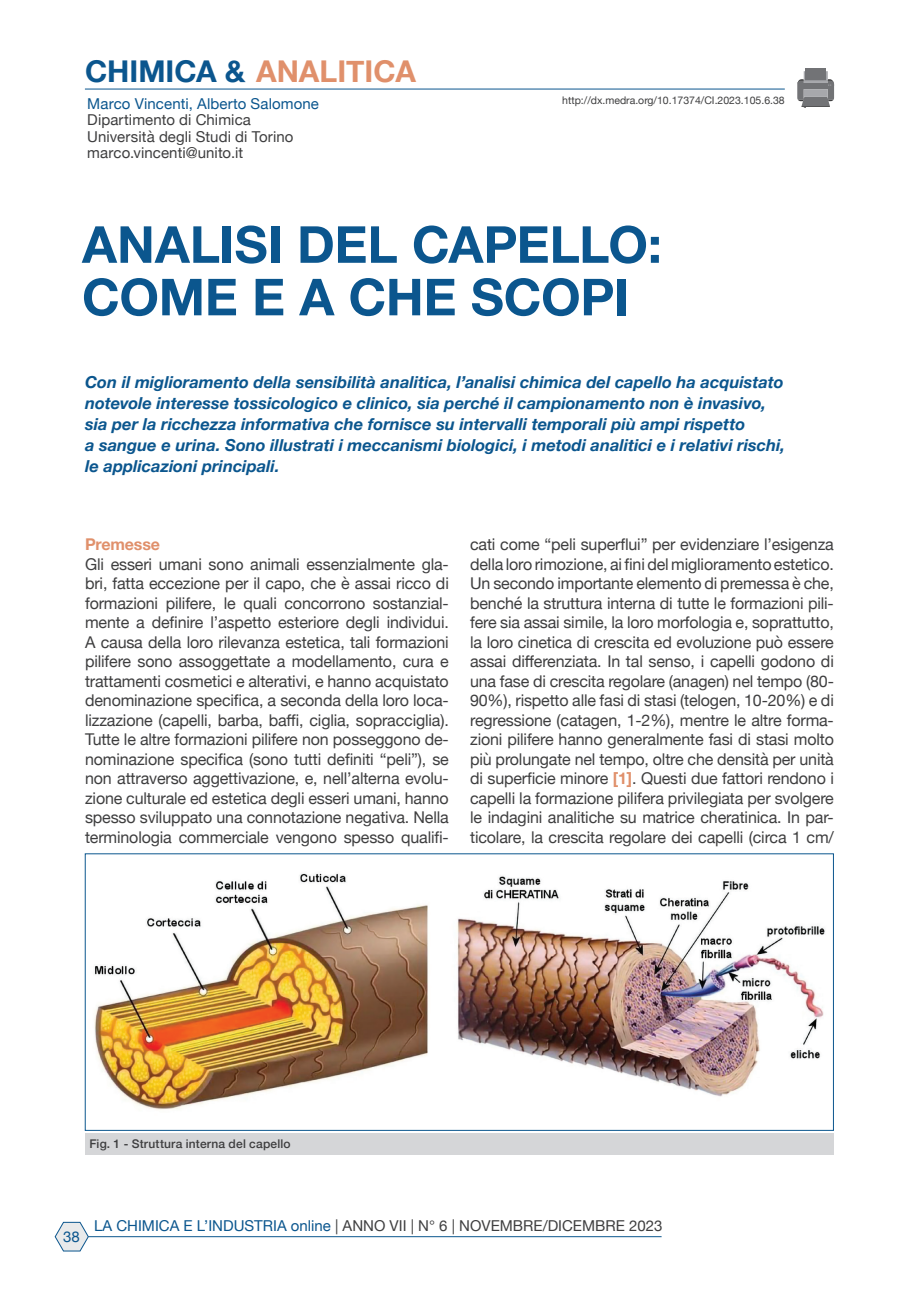
<style>
.page{position:relative;width:919px;height:1289px;background:#fff}
.page>*{position:absolute;margin:0;border:0;box-sizing:border-box;transform-origin:0 0}
.Titolo_articolo{font:700 51px "Helvetica Neue";letter-spacing:-.005em;color:#0b568e}
.t1{font:700 30px "Helvetica Neue";color:#e0906b}
.Sottotitolo{font:italic 700 16.5px/21px "Helvetica Neue";color:#0b568e}
.Body_Text_2{font:16.2px/19.5px "Helvetica Neue";letter-spacing:-.01em;color:#3e3e3f;text-align:justify}
.Body_Text_2-2{font:700 16.2px "Helvetica Neue";letter-spacing:-.01em;color:#e0906b}
.Riepilogo_autori{font:15px "Helvetica Neue";color:#3e3e3f}
.Riepilogo_autori-2{font:15px "Helvetica Neue";letter-spacing:.01em;color:#0b568e}
.Dida{font:500 12px "Helvetica Neue";letter-spacing:.015em;color:#3e3e3f}
.t2{font:10.5px "Helvetica Neue";color:#3e3e3f}
.s1{color:#0b568e}
.s2{font-weight:700;color:#e0906b}
</style>
<div class="page">
<svg style="left:55px;top:1222px;width:33px;height:29px"></svg>
<hr style="left:88px;top:1236px;width:573px;height:1px;background:#0b568e">
<hr style="left:85px;top:89px;width:699px;height:1px;background:#0b568e">
<div style="left:805px;top:68px;width:21px;height:13px;background:#727376"></div>
<svg style="left:797px;top:71px;width:37px;height:37px"></svg>
<img style="left:94px;top:873px;width:731px;height:237px">
<div style="left:85px;top:1133px;width:748px;height:21px;background:#d5d6d8"></div>
<h2 class="t1" style="left:85px;top:48px;width:332px"><span class="s1">CHIMICA &amp;</span> ANALITICA</h2>
<p class="Riepilogo_autori-2" style="left:87px;top:92px;width:233px">Marco Vincenti, Alberto Salomone</p>
<p class="Riepilogo_autori" style="left:87px;top:109px;width:165px">Dipartimento di Chimica</p>
<p class="Riepilogo_autori" style="left:87px;top:125px;width:208px">Università degli Studi di Torino</p>
<p class="Riepilogo_autori" style="left:87px;top:142px;width:157px">marco.vincenti@unito.it</p>
<p class="t2" style="left:562px;top:93px;width:224px">http://dx.medra.org/10.17374/CI.2023.105.6.38</p>
<p class="Titolo_articolo" style="left:82px;top:204px;width:581px">ANALISI DEL CAPELLO:</p>
<p class="Titolo_articolo" style="left:82px;top:257px;width:548px">COME E A CHE SCOPI</p>
<p class="Sottotitolo" style="left:85px;top:372px;width:700px">Con il miglioramento della sensibilità analitica, l’analisi chimica del capello ha acquistato notevole interesse tossicologico e clinico, sia perché il campionamento non è invasivo,</p>
<p class="Sottotitolo" style="left:85px;top:414px;width:661px">sia per la ricchezza informativa che fornisce su intervalli temporali più ampi rispetto</p>
<p class="Sottotitolo" style="left:85px;top:435px;width:701px">a sangue e urina. Sono illustrati i meccanismi biologici, i metodi analitici e i relativi rischi,</p>
<p class="Sottotitolo" style="left:85px;top:456px;width:196px">le applicazioni principali.</p>
<p class="Body_Text_2-2" style="left:85px;top:531px;width:76px">Premesse</p>
<p class="Body_Text_2" style="left:85px;top:555px;width:365px">Gli esseri umani sono animali essenzialmente gla&shy;bri, fatta eccezione per il capo, che è assai ricco di formazioni pilifere, le quali concorrono sostanzial&shy;mente a definire l’aspetto esteriore degli individui.<br>A causa della loro rilevanza estetica, tali formazioni pilifere sono assoggettate a modellamento, cura e trattamenti cosmetici e alterativi, e hanno acquistato denominazione specifica, a seconda della loro loca&shy;lizzazione (capelli, barba, baffi, ciglia, sopracciglia).<br>Tutte le altre formazioni pilifere non posseggono de&shy;nominazione specifica (sono tutti definiti “peli”), se non attraverso aggettivazione, e, nell’alterna evolu&shy;zione culturale ed estetica degli esseri umani, hanno spesso sviluppato una connotazione negativa. Nella terminologia commerciale vengono spesso qualifi-</p>
<p class="Body_Text_2" style="left:470px;top:535px;width:365px">cati come “peli superflui” per evidenziare l’esigenza della loro rimozione, ai fini del miglioramento estetico.</p>
<p class="Body_Text_2" style="left:470px;top:574px;width:365px">Un secondo importante elemento di premessa è che, benché la struttura interna di tutte le formazioni pili&shy;fere sia assai simile, la loro morfologia e, soprattutto, la loro cinetica di crescita ed evoluzione può essere assai differenziata. In tal senso, i capelli godono di una fase di crescita regolare (anagen) nel tempo (80- 90%), rispetto alle fasi di stasi (telogen, 10-20%) e di regressione (catagen, 1-2%), mentre le altre forma&shy;zioni pilifere hanno generalmente fasi di stasi molto più prolungate nel tempo, oltre che densità per unità di superficie minore <span class="s2">[1]</span>. Questi due fattori rendono i capelli la formazione pilifera privilegiata per svolgere le indagini analitiche su matrice cheratinica. In par&shy;ticolare, la crescita regolare dei capelli (circa 1 cm/</p>
<p class="Dida" style="left:89px;top:1134px;width:203px">Fig. 1 - Struttura interna del capello</p>
<p class="Riepilogo_autori-2" style="left:63px;top:1225px;width:18px">38</p>
<p class="Riepilogo_autori" style="left:94px;top:1214px;width:569px"><span class="s1">LA CHIMICA E L’INDUSTRIA online</span> | ANNO VII | N° 6 | NOVEMBRE/DICEMBRE 2023</p>
</div>
